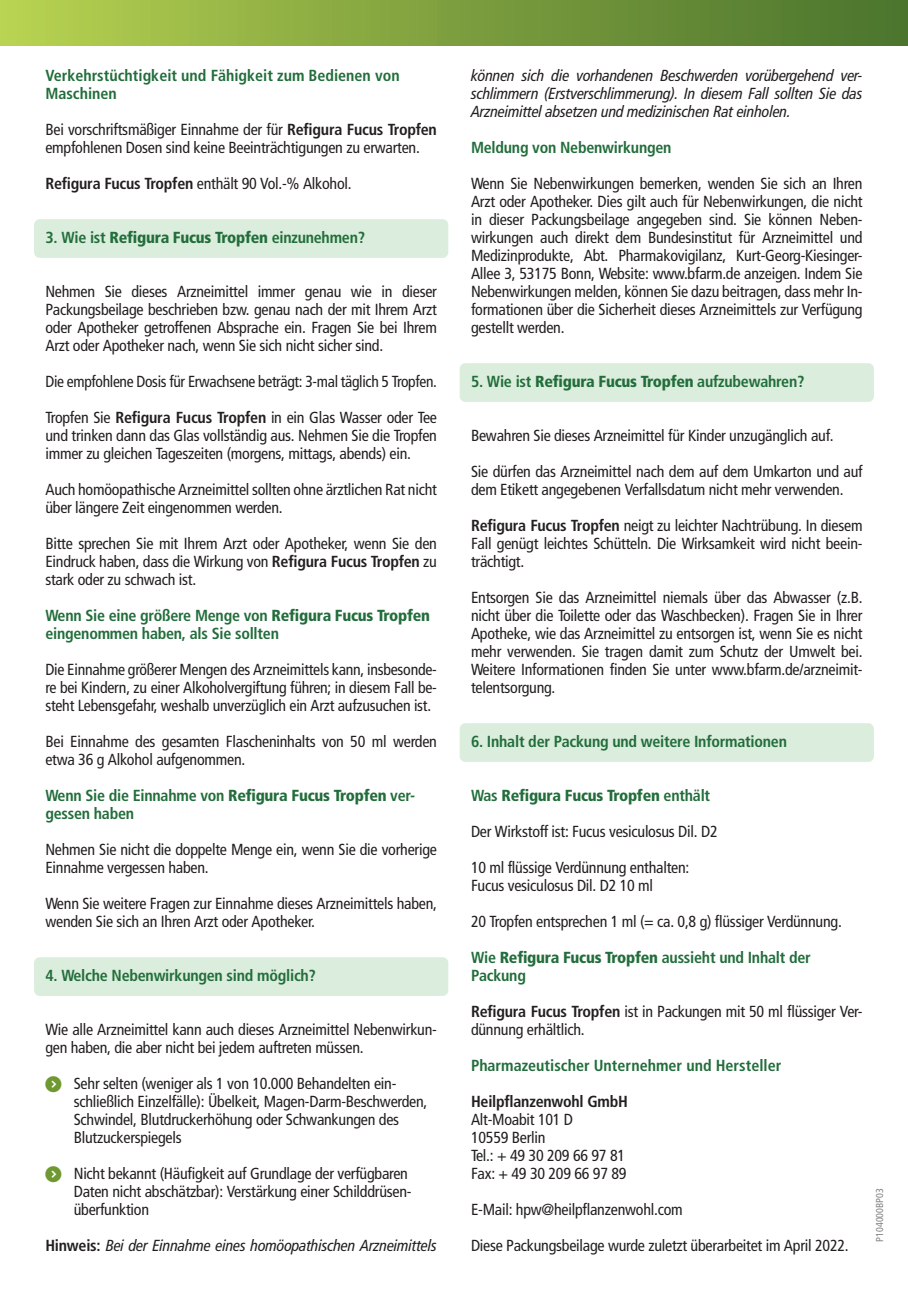
<style>
.page{position:relative;width:908px;height:1304px;background:#fff}
.page>*{position:absolute;margin:0;border:0;box-sizing:border-box;transform-origin:0 0}
.t1{font:16px/18px "Frutiger LT 57 Cn";letter-spacing:-.015em;color:#231f20}
.t2{font:16px/18px "Frutiger LT 67 Bd Cn";letter-spacing:-.015em;color:#226d3b}
.t3{font:16px/18px "Frutiger LT 58 Cn It";letter-spacing:-.015em;color:#231f20;text-align:justify}
.t4{font:16px "Frutiger LT 77 Blk Cn";letter-spacing:-.015em;color:#226d3b}
.t5{font:16px "Frutiger LT 67 Bd Cn";letter-spacing:-.015em;color:#231f20}
.t6{font:10px "Frutiger LT 57 Cn";color:#808285}
.s1{font-family:"Frutiger LT 67 Bd Cn"}
.s2{font-family:"Frutiger LT 77 Blk Cn"}
</style>
<div class="page">
<div style="left:34px;top:219px;width:414px;height:39px;background:#dbeddc;border-radius:6px"></div>
<div style="left:34px;top:957px;width:414px;height:39px;background:#dbeddc;border-radius:6px"></div>
<div style="left:459px;top:363px;width:414px;height:39px;background:#dbeddc;border-radius:6px"></div>
<div style="left:459px;top:723px;width:414px;height:39px;background:#dbeddc;border-radius:6px"></div>
<div style="left:0;top:0;width:907px;height:45px;background:linear-gradient(to right,#b6d150,#49712d)"></div>
<p class="t2" style="left:45px;top:67px;width:355px">Verkehrstüchtigkeit und Fähigkeit zum Bedienen von<br>Maschinen</p>
<p class="t1" style="left:45px;top:121px;width:393px">Bei vorschriftsmäßiger Einnahme der für <span class="s1">Refigura Fucus Tropfen </span>empfohlenen Dosen sind keine Beeinträchtigungen zu erwarten.</p>
<p class="t1" style="left:45px;top:175px;width:308px"><span class="s1">Refigura Fucus Tropfen</span> enthält 90 Vol.-% Alkohol.</p>
<p class="t2" style="left:45px;top:229px;width:321px">3. Wie ist <span class="s2">Refigura Fucus Tropfen</span> einzunehmen?</p>
<p class="t1" style="left:45px;top:283px;width:393px;text-align:justify">Nehmen Sie dieses Arzneimittel immer genau wie in dieser Packungsbeilage beschrieben bzw. genau nach der mit Ihrem Arzt oder Apotheker getroffenen Absprache ein. Fragen Sie bei Ihrem Arzt oder Apotheker nach, wenn Sie sich nicht sicher sind.</p>
<p class="t1" style="left:45px;top:373px;width:393px">Die empfohlene Dosis für Erwachsene beträgt: 3-mal täglich 5 Tropfen.</p>
<p class="t1" style="left:45px;top:409px;width:393px;text-align:justify">Tropfen Sie <span class="s1">Refigura Fucus Tropfen</span> in ein Glas Wasser oder Tee und trinken dann das Glas vollständig aus. Nehmen Sie die Tropfen immer zu gleichen Tageszeiten (morgens, mittags, abends) ein.</p>
<p class="t1" style="left:45px;top:481px;width:393px">Auch homöopathische Arzneimittel sollten ohne ärztlichen Rat nicht über längere Zeit eingenommen werden.</p>
<p class="t1" style="left:45px;top:535px;width:393px;text-align:justify">Bitte sprechen Sie mit Ihrem Arzt oder Apotheker, wenn Sie den Eindruck haben, dass die Wirkung von <span class="s1">Refigura Fucus Tropfen</span> zu stark oder zu schwach ist.</p>
<p class="t2" style="left:45px;top:607px;width:386px">Wenn Sie eine größere Menge von <span class="s2">Refigura Fucus Tropfen </span>eingenommen haben, als Sie sollten</p>
<p class="t1" style="left:45px;top:661px;width:393px;text-align:justify">Die Einnahme größerer Mengen des Arzneimittels kann, insbesonde&shy;re bei Kindern, zu einer Alkoholvergiftung führen; in diesem Fall be&shy;steht Lebensgefahr, weshalb unverzüglich ein Arzt aufzusuchen ist.</p>
<p class="t1" style="left:45px;top:733px;width:393px">Bei Einnahme des gesamten Flascheninhalts von 50 ml werden etwa 36 g Alkohol aufgenommen.</p>
<p class="t2" style="left:45px;top:787px;width:371px">Wenn Sie die Einnahme von <span class="s2">Refigura Fucus Tropfen</span> ver&shy;gessen haben</p>
<p class="t1" style="left:45px;top:841px;width:393px">Nehmen Sie nicht die doppelte Menge ein, wenn Sie die vorherige<br>Einnahme vergessen haben.</p>
<p class="t1" style="left:45px;top:895px;width:393px">Wenn Sie weitere Fragen zur Einnahme dieses Arzneimittels haben, wenden Sie sich an Ihren Arzt oder Apotheker.</p>
<p class="t2" style="left:45px;top:967px;width:272px">4. Welche Nebenwirkungen sind möglich?</p>
<p class="t1" style="left:45px;top:1021px;width:393px">Wie alle Arzneimittel kann auch dieses Arzneimittel Nebenwirkun&shy;gen haben, die aber nicht bei jedem auftreten müssen.</p>
<p class="t1" style="left:74px;top:1075px;width:355px">Sehr selten (weniger als 1 von 10.000 Behandelten ein&shy;schließlich Einzelfälle): Übelkeit, Magen-Darm-Beschwerden, Schwindel, Blutdruckerhöhung oder Schwankungen des Blutzuckerspiegels</p>
<p class="t1" style="left:74px;top:1165px;width:339px">Nicht bekannt (Häufigkeit auf Grundlage der verfügbaren<br>Daten nicht abschätzbar): Verstärkung einer Schilddrüsen&shy;überfunktion</p>
<p class="t3" style="left:45px;top:1237px;width:393px"><span class="s1">Hinweis:</span> Bei der Einnahme eines homöopathischen Arzneimittels</p>
<p class="t3" style="left:471px;top:67px;width:393px">können sich die vorhandenen Beschwerden vorübergehend ver&shy;schlimmern (Erstverschlimmerung). In diesem Fall sollten Sie das Arzneimittel absetzen und medizinischen Rat einholen.</p>
<p class="t2" style="left:471px;top:139px;width:202px">Meldung von Nebenwirkungen</p>
<p class="t1" style="left:471px;top:175px;width:393px;text-align:justify">Wenn Sie Nebenwirkungen bemerken, wenden Sie sich an Ihren Arzt oder Apotheker. Dies gilt auch für Nebenwirkungen, die nicht in dieser Packungsbeilage angegeben sind. Sie können Neben&shy;wirkungen auch direkt dem Bundesinstitut für Arzneimittel und Medizinprodukte, Abt. Pharmakovigilanz, Kurt-Georg-Kiesinger-Allee 3, 53175 Bonn, Website: www.bfarm.de anzeigen. Indem Sie Nebenwirkungen melden, können Sie dazu beitragen, dass mehr In&shy;formationen über die Sicherheit dieses Arzneimittels zur Verfügung gestellt werden.</p>
<p class="t2" style="left:471px;top:373px;width:335px">5. Wie ist <span class="s2">Refigura Fucus Tropfen</span> aufzubewahren?</p>
<p class="t1" style="left:471px;top:427px;width:364px">Bewahren Sie dieses Arzneimittel für Kinder unzugänglich auf.</p>
<p class="t1" style="left:471px;top:463px;width:393px">Sie dürfen das Arzneimittel nach dem auf dem Umkarton und auf dem Etikett angegebenen Verfallsdatum nicht mehr verwenden.</p>
<p class="t1" style="left:471px;top:517px;width:393px;text-align:justify"><span class="s1">Refigura Fucus Tropfen</span> neigt zu leichter Nachtrübung. In diesem Fall genügt leichtes Schütteln. Die Wirksamkeit wird nicht beein&shy;trächtigt.</p>
<p class="t1" style="left:471px;top:589px;width:393px;text-align:justify">Entsorgen Sie das Arzneimittel niemals über das Abwasser (z.B. nicht über die Toilette oder das Waschbecken). Fragen Sie in Ihrer Apotheke, wie das Arzneimittel zu entsorgen ist, wenn Sie es nicht mehr verwenden. Sie tragen damit zum Schutz der Umwelt bei.<br>Weitere Informationen finden Sie unter www.bfarm.de/arzneimit&shy;telentsorgung.</p>
<p class="t2" style="left:471px;top:733px;width:317px">6. Inhalt der Packung und weitere Informationen</p>
<p class="t4" style="left:471px;top:786px;width:240px"><span class="s1">Was</span> Refigura Fucus Tropfen <span class="s1">enthält</span></p>
<p class="t1" style="left:471px;top:823px;width:248px">Der Wirkstoff ist: Fucus vesiculosus Dil. D2</p>
<p class="t1" style="left:471px;top:859px;width:220px">10 ml flüssige Verdünnung enthalten:<br>Fucus vesiculosus Dil. D2 10 ml</p>
<p class="t1" style="left:471px;top:913px;width:372px">20 Tropfen entsprechen 1 ml (= ca. 0,8 g) flüssiger Verdünnung.</p>
<p class="t2" style="left:471px;top:949px;width:341px">Wie <span class="s2">Refigura Fucus Tropfen</span> aussieht und Inhalt der<br>Packung</p>
<p class="t1" style="left:471px;top:1003px;width:393px"><span class="s1">Refigura Fucus Tropfen</span> ist in Packungen mit 50 ml flüssiger Ver&shy;dünnung erhältlich.</p>
<p class="t2" style="left:471px;top:1057px;width:312px">Pharmazeutischer Unternehmer und Hersteller</p>
<p class="t5" style="left:471px;top:1092px;width:158px">Heilpflanzenwohl GmbH</p>
<p class="t1" style="left:471px;top:1111px;width:157px">Alt-Moabit 101 D<br>10559 Berlin<br>Tel.: + 49 30 209 66 97 81<br>Fax: + 49 30 209 66 97 89</p>
<p class="t1" style="left:471px;top:1201px;width:213px">E-Mail: hpw@heilpflanzenwohl.com</p>
<p class="t1" style="left:471px;top:1237px;width:379px">Diese Packungsbeilage wurde zuletzt überarbeitet im April 2022.</p>
<p class="t6" style="left:873px;top:1242px;width:55px;rotate:-90deg">P104000BP03</p>
</div>
